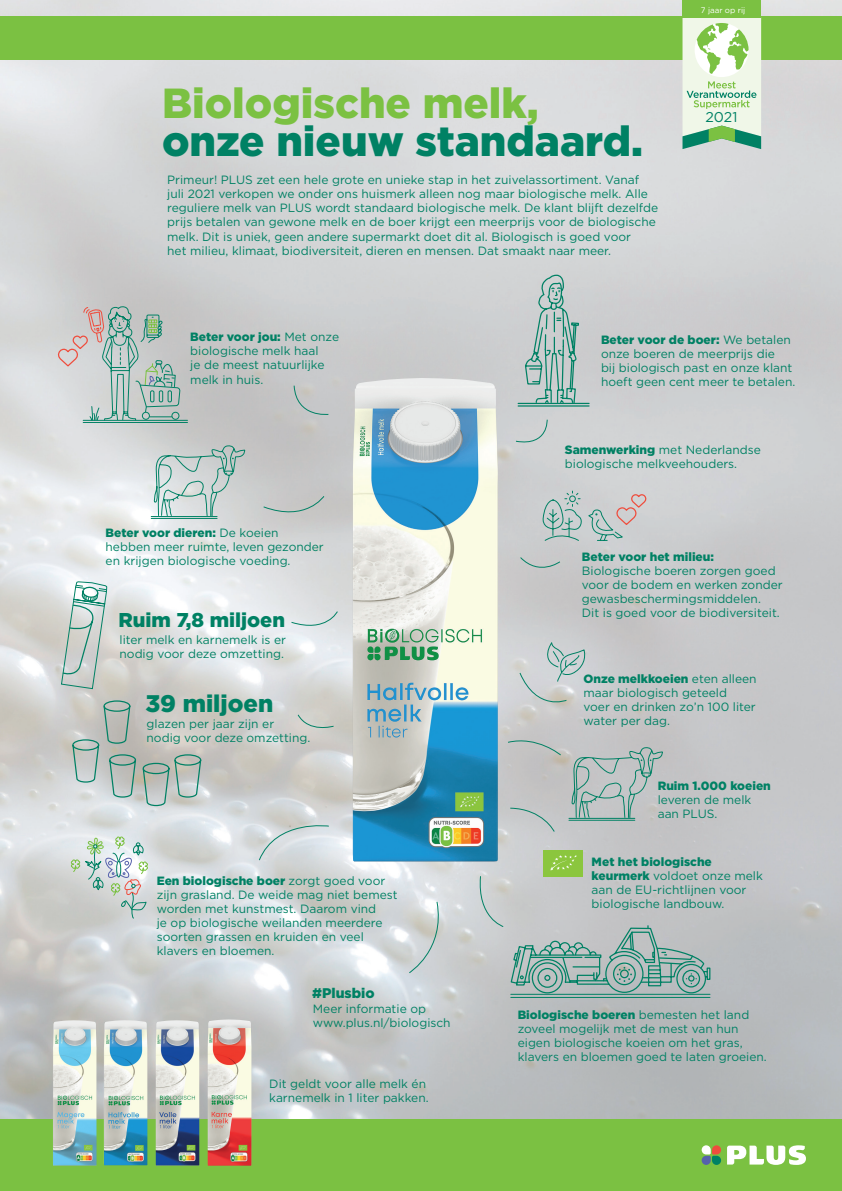
<style>
.page{position:relative;width:842px;height:1191px;background:#fff}
.page>*{position:absolute;margin:0;border:0;box-sizing:border-box;transform-origin:0 0}
.t1{font:900 42px "Gotham";color:#008164}
.t2{font:900 42px "Gotham";color:#7bc142}
.t3{font:900 24px "Gotham";color:#008164}
.t4{font:900 20px "Gotham";color:#008164}
.t5{font:14.2px "Gotham";color:#008164}
.t6{font:900 14px "Gotham";color:#008164}
.t7{font:12px/14px "Gotham";color:#008164}
.t8{font:900 12px "Gotham";color:#008164}
.t9{font:8px "Gotham";color:#fff}
.s1{font-weight:900}
</style>
<div class="page">
<img style="left:0;top:0;width:842px;height:1119px">
<div style="left:0;top:16px;width:842px;height:44px;background:#7bc142"></div>
<div style="left:682px;top:0;width:79px;height:17px;background:#7bc142"></div>
<svg style="left:682px;top:18px;width:79px;height:131px;background:#cae4c6"></svg>
<img style="left:353px;top:378px;width:145px;height:483px">
<div style="left:0;top:1119px;width:842px;height:72px;background:#7bc142"></div>
<svg style="left:727px;top:1145px;width:79px;height:19px"></svg>
<svg style="left:702px;top:1145px;width:19px;height:19px"></svg>
<svg style="left:519px;top:556px;width:42px;height:20px"></svg>
<svg style="left:297px;top:713px;width:38px;height:20px"></svg>
<svg style="left:408px;top:900px;width:37px;height:73px;background:#cdd3d2"></svg>
<svg style="left:293px;top:384px;width:36px;height:34px"></svg>
<svg style="left:262px;top:495px;width:63px;height:27px;background:#c0c5c3"></svg>
<svg style="left:290px;top:610px;width:48px;height:23px"></svg>
<svg style="left:258px;top:819px;width:72px;height:42px;background:#d2d9db"></svg>
<svg style="left:542px;top:490px;width:105px;height:52px;background:#bec6c5"></svg>
<svg style="left:72px;top:700px;width:130px;height:106px;background:#bbc2bd"></svg>
<hr style="left:511px;top:997px;width:199px;height:1px;background:#008164">
<svg style="left:70px;top:829px;width:79px;height:90px;background:#cbd5d1"></svg>
<svg style="left:56px;top:305px;width:190px;height:384px;background:#d0d6d5"></svg>
<img style="left:156px;top:1020px;width:43px;height:145px">
<img style="left:208px;top:1019px;width:44px;height:146px">
<img style="left:53px;top:1020px;width:44px;height:145px">
<img style="left:104px;top:1020px;width:43px;height:145px">
<svg style="left:515px;top:274px;width:65px;height:172px;background:#b4c5c3"></svg>
<hr style="left:518px;top:403px;width:71px;height:1px;background:#008164">
<hr style="left:518px;top:405px;width:71px;height:1px;background:#008164">
<svg style="left:477px;top:643px;width:239px;height:351px;background:#b6c1c0"></svg>
<h1 class="t2" style="left:162px;top:74px;width:378px">Biologische melk,</h1>
<h1 class="t1" style="left:162px;top:112px;width:483px">onze nieuw standaard.</h1>
<p class="t7" style="left:167px;top:173px;width:492px">Primeur! PLUS zet een hele grote en unieke stap in het zuivelassortiment. Vanaf juli 2021 verkopen we onder ons huismerk alleen nog maar biologische melk. Alle reguliere melk van PLUS wordt standaard biologische melk. De klant blijft dezelfde prijs betalen van gewone melk en de boer krijgt een meerprijs voor de biologische melk. Dit is uniek, geen andere supermarkt doet dit al. Biologisch is goed voor<br>het milieu, klimaat, biodiversiteit, dieren en mensen. Dat smaakt naar meer.</p>
<p class="t9" style="left:701px;top:5px;width:46px">7 jaar op rij</p>
<p class="t5" style="left:705px;top:108px;width:34px">2021</p>
<p class="t7" style="left:190px;top:330px;width:150px"><span class="s1">Beter voor jou:</span> Met onze biologische melk haal<br>je de meest natuurlijke melk in huis.</p>
<p class="t7" style="left:601px;top:332px;width:196px"><span class="s1">Beter voor de boer:</span> We betalen onze boeren de meerprijs die<br>bij biologisch past en onze klant hoeft geen cent meer te betalen.</p>
<p class="t7" style="left:106px;top:525px;width:220px"><span class="s1">Beter voor dieren:</span> De koeien hebben meer ruimte, leven gezonder en krijgen biologische voeding.</p>
<h3 class="t4" style="left:118px;top:606px;width:168px">Ruim 7,8 miljoen</h3>
<p class="t7" style="left:120px;top:632px;width:168px">liter melk en karnemelk is er nodig voor deze omzetting.</p>
<p class="t7" style="left:565px;top:442px;width:197px"><span class="s1">Samenwerking</span> met Nederlandse biologische melkveehouders.</p>
<p class="t8" style="left:582px;top:548px;width:134px">Beter voor het milieu:</p>
<p class="t7" style="left:582px;top:563px;width:202px">Biologische boeren zorgen goed voor de bodem en werken zonder gewasbeschermingsmiddelen.<br>Dit is goed voor de biodiversiteit.</p>
<p class="t7" style="left:583px;top:671px;width:175px"><span class="s1">Onze melkkoeien</span> eten alleen maar biologisch geteeld<br>voer en drinken zo’n 100 liter</p>
<h2 class="t3" style="left:145px;top:686px;width:129px">39 miljoen</h2>
<p class="t7" style="left:147px;top:716px;width:129px">glazen per jaar zijn er</p>
<p class="t7" style="left:583px;top:713px;width:88px">water per dag.</p>
<p class="t7" style="left:147px;top:730px;width:165px">nodig voor deze omzetting.</p>
<p class="t8" style="left:658px;top:777px;width:115px">Ruim 1.000 koeien</p>
<p class="t7" style="left:658px;top:792px;width:95px">leveren de melk aan PLUS.</p>
<p class="t7" style="left:592px;top:854px;width:173px"><span class="s1">Met het biologische keurmerk</span> voldoet onze melk aan de EU-richtlijnen voor biologische landbouw.</p>
<p class="t7" style="left:157px;top:874px;width:242px"><span class="s1">Een biologische boer</span> zorgt goed voor zijn grasland. De weide mag niet bemest worden met kunstmest. Daarom vind<br>je op biologische weilanden meerdere soorten grassen en kruiden en veel klavers en bloemen.</p>
<p class="t6" style="left:312px;top:983px;width:64px">#Plusbio</p>
<p class="t7" style="left:313px;top:1001px;width:139px">Meer informatie op www.plus.nl/biologisch</p>
<p class="t7" style="left:269px;top:1076px;width:161px">Dit geldt voor alle melk én karnemelk in 1 liter pakken.</p>
<p class="t7" style="left:518px;top:1007px;width:251px"><span class="s1">Biologische boeren</span> bemesten het land zoveel mogelijk met de mest van hun eigen biologische koeien om het gras, klavers en bloemen goed te laten groeien.</p>
</div>
